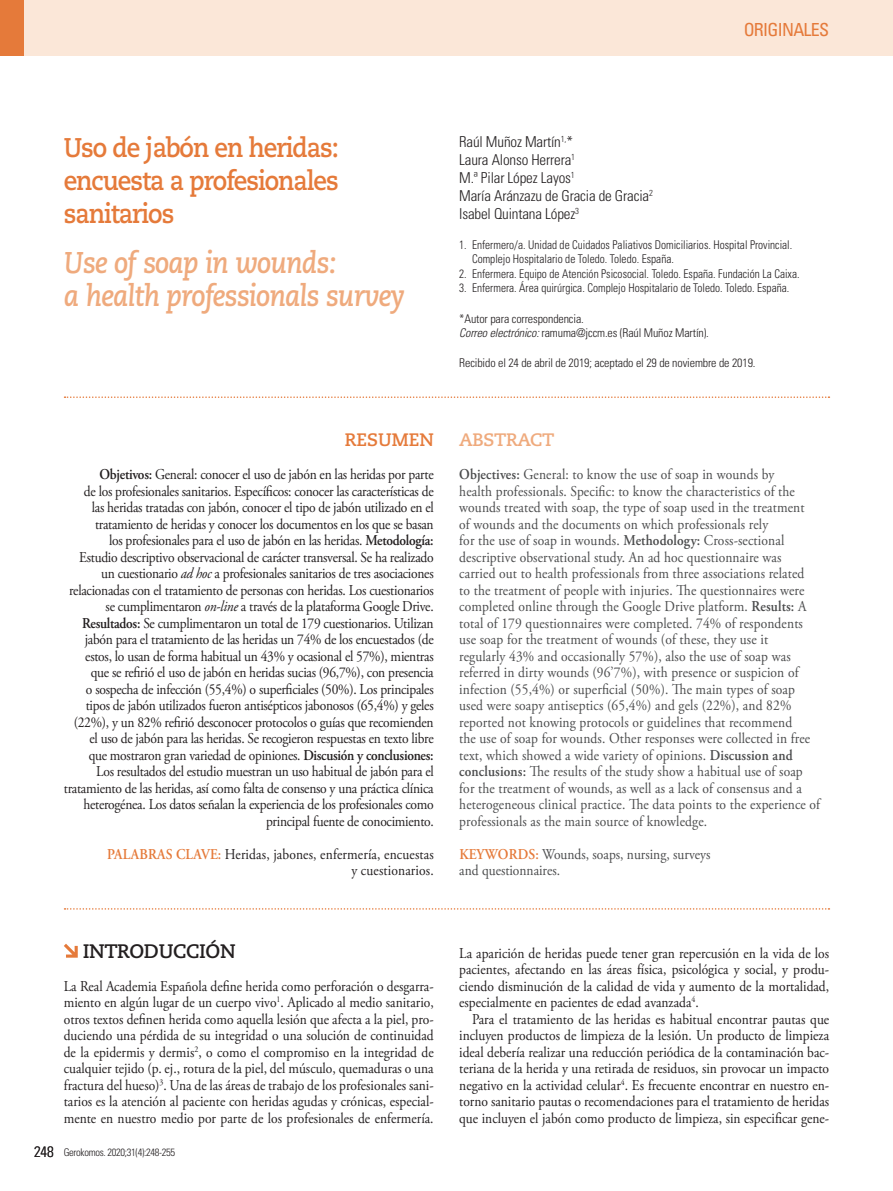
<style>
.page{position:relative;width:893px;height:1191px;background:#fff}
.page>*{position:absolute;margin:0;border:0;box-sizing:border-box;transform-origin:0 0}
.INC_-_Titulo_ING{font:italic 700 30px/33px "Caecilia LT Std";letter-spacing:-.03em;color:#efaa7d;scale:.9 1}
.INC_-_Titulo_ESP{font:700 27px/33px "Caecilia LT Std";letter-spacing:-.04em;color:#e57a3a;text-align:justify;scale:.9 1}
.GAL_-_Cat_A{font:700 19.5px "Caecilia LT Std";letter-spacing:-.02em;color:#231f20}
.t1{font:condensed 18px "Univers LT Std";letter-spacing:-.04em;color:#e57a3a}
.GAL_-_Cat_A-2{font:700 18px "Caecilia LT Std";letter-spacing:-.02em;color:#efaa7d}
.INC_-_Cat_A_ESP{font:700 18px "Caecilia LT Std";color:#e57a3a}
.INC_-_Gal_intro_ESP{font:15px/16.5px "Adobe Garamond Pro";letter-spacing:-.02em;color:#231f20;text-align:right;scale:.9 1}
.INC_-_Gal_intro_ENG{font:15px/16.5px "Adobe Garamond Pro";letter-spacing:.01em;color:#4b4c4d;scale:.9 1}
.GAL_-_Galerada_Prime{font:15px/16.5px "Adobe Garamond Pro";color:#231f20;text-align:justify;scale:.9 1}
.GAL_-_Galerada{font:15px/16.5px "Adobe Garamond Pro";color:#231f20;text-align:justify;scale:.9 1}
.INC_-_Autores{font:300 condensed 15px "Univers LT Std";letter-spacing:-.01em;color:#231f20}
.INC_-_Gal_intro_ESP-2{font:15px/16.5px "Adobe Garamond Pro";letter-spacing:.01em;color:#231f20;text-align:right;scale:.9 1}
.INC_-_Carrecs___corr{font:300 condensed 12px/14.4px "Univers LT Std";color:#231f20;scale:.95 1}
.INC_-_Carrecs___corr-2{font:300 condensed 12px "Univers LT Std";color:#231f20}
.t2{font:300 condensed 10.5px "Univers LT Std";letter-spacing:-.03em;color:#231f20}
.s1{font-style:italic}
.s2{font-weight:600}
.s3{font-weight:600;color:#e57a3a}
.s4{font-size:15px}
</style>
<div class="page">
<div style="left:0;top:0;width:893px;height:55px;background:#fbe7d8"></div>
<div style="left:0;top:0;width:24px;height:55px;background:#e57a3a"></div>
<svg style="left:65px;top:396px;width:764px;height:2px"></svg>
<svg style="left:64px;top:944px;width:14px;height:13px"></svg>
<svg style="left:65px;top:908px;width:764px;height:1px"></svg>
<p class="t1" style="left:744px;top:18px;width:87px">ORIGINALES</p>
<p class="INC_-_Titulo_ESP" style="left:64px;top:131px;width:307px">Uso de jabón en heridas: encuesta a profesionales sanitarios</p>
<p class="INC_-_Titulo_ING" style="left:64px;top:246px;width:381px">Use of soap in wounds:<br>a health professionals survey</p>
<p class="INC_-_Autores" style="left:459px;top:133px;width:115px">Raúl Muñoz Martín<sup>1,</sup>*</p>
<p class="INC_-_Autores" style="left:459px;top:151px;width:117px">Laura Alonso Herrera<sup>1</sup></p>
<p class="INC_-_Autores" style="left:459px;top:169px;width:117px">M.ª Pilar López Layos<sup>1</sup></p>
<p class="INC_-_Autores" style="left:459px;top:187px;width:195px">María Aránzazu de Gracia de Gracia<sup>2</sup></p>
<p class="INC_-_Autores" style="left:459px;top:205px;width:121px">Isabel Quintana López<sup>3</sup></p>
<p class="INC_-_Carrecs___corr" style="left:472px;top:237px;width:339px;text-indent:-13px">1. Enfermero/a. Unidad de Cuidados Paliativos Domiciliarios. Hospital Provincial.<br>Complejo Hospitalario de Toledo. Toledo. España.</p>
<p class="INC_-_Carrecs___corr" style="left:459px;top:266px;width:360px">2. Enfermera. Equipo de Atención Psicosocial. Toledo. España. Fundación La Caixa.</p>
<p class="INC_-_Carrecs___corr" style="left:459px;top:281px;width:349px">3. Enfermera. Área quirúrgica. Complejo Hospitalario de Toledo. Toledo. España.</p>
<p class="INC_-_Carrecs___corr-2" style="left:459px;top:311px;width:126px">*Autor para correspondencia.</p>
<p class="INC_-_Carrecs___corr-2" style="left:459px;top:325px;width:251px"><span class="s1">Correo electrónico:</span> ramuma@jccm.es (Raúl Muñoz Martín).</p>
<p class="INC_-_Carrecs___corr-2" style="left:459px;top:355px;width:298px">Recibido el 24 de abril de 2019; aceptado el 29 de noviembre de 2019.</p>
<p class="INC_-_Cat_A_ESP" style="left:345px;top:429px;width:90px">RESUMEN</p>
<p class="INC_-_Gal_intro_ESP" style="left:64px;top:466px;width:413px"><span class="s2">Objetivos:</span> General: conocer el uso de jabón en las heridas por parte<br>de los profesionales sanitarios. Específicos: conocer las características de<br>las heridas tratadas con jabón, conocer el tipo de jabón utilizado en el tratamiento de heridas y conocer los documentos en los que se basan<br>los profesionales para el uso de jabón en las heridas. <span class="s2">Metodología:<br></span>Estudio descriptivo observacional de carácter transversal. Se ha realizado un cuestionario <span class="s1">ad hoc</span> a profesionales sanitarios de tres asociaciones relacionadas con el tratamiento de personas con heridas. Los cuestionarios se cumplimentaron <span class="s1">on-line</span> a través de la plataforma Google Drive.<br><span class="s2">Resultados:</span> Se cumplimentaron un total de 179 cuestionarios. Utilizan jabón para el tratamiento de las heridas un 74% de los encuestados (de estos, lo usan de forma habitual un 43% y ocasional el 57%), mientras que se refirió el uso de jabón en heridas sucias (96,7%), con presencia<br>o sospecha de infección (55,4%) o superficiales (50%). Los principales tipos de jabón utilizados fueron antisépticos jabonosos (65,4%) y geles (22%), y un 82% refirió desconocer protocolos o guías que recomienden el uso de jabón para las heridas. Se recogieron respuestas en texto libre<br>que mostraron gran variedad de opiniones. <span class="s2">Discusión y conclusiones:<br></span>Los resultados del estudio muestran un uso habitual de jabón para el tratamiento de las heridas, así como falta de consenso y una práctica clínica heterogénea. Los datos señalan la experiencia de los profesionales como principal fuente de conocimiento.</p>
<p class="INC_-_Gal_intro_ESP-2" style="left:107px;top:846px;width:364px"><span class="s3">PALABRAS CLAVE:</span> Heridas, jabones, enfermería, encuestas y cuestionarios.</p>
<p class="GAL_-_Cat_A" style="left:83px;top:939px;width:154px">INTRODUCCIÓN</p>
<p class="GAL_-_Galerada_Prime" style="left:64px;top:978px;width:413px">La Real Academia Española define herida como perforación o desgarra&shy;miento en algún lugar de un cuerpo vivo<sup>1</sup>. Aplicado al medio sanitario, otros textos definen herida como aquella lesión que afecta a la piel, pro&shy;duciendo una pérdida de su integridad o una solución de continuidad de la epidermis y dermis<sup>2</sup>, o como el compromiso en la integridad de cualquier tejido (p. ej., rotura de la piel, del músculo, quemaduras o una fractura del hueso)<sup>3</sup>. Una de las áreas de trabajo de los profesionales sani&shy;tarios es la atención al paciente con heridas agudas y crónicas, especial&shy;mente en nuestro medio por parte de los profesionales de enfermería.</p>
<p class="t2" style="left:34px;top:1145px;width:143px"><span class="s4">248</span> Gerokomos. 2020;31(4):248-255</p>
<p class="GAL_-_Cat_A-2" style="left:459px;top:429px;width:97px">ABSTRACT</p>
<p class="INC_-_Gal_intro_ENG" style="left:459px;top:466px;width:403px"><span class="s2">Objectives:</span> General: to know the use of soap in wounds by<br>health professionals. Specific: to know the characteristics of the wounds treated with soap, the type of soap used in the treatment<br>of wounds and the documents on which professionals rely<br>for the use of soap in wounds. <span class="s2">Methodology:</span> Cross-sectional descriptive observational study. An ad hoc questionnaire was carried out to health professionals from three associations related<br>to the treatment of people with injuries. The questionnaires were completed online through the Google Drive platform. <span class="s2">Results:</span> A total of 179 questionnaires were completed. 74% of respondents use soap for the treatment of wounds (of these, they use it<br>regularly 43% and occasionally 57%), also the use of soap was referred in dirty wounds (96’7%), with presence or suspicion of infection (55,4%) or superficial (50%). The main types of soap used were soapy antiseptics (65,4%) and gels (22%), and 82% reported not knowing protocols or guidelines that recommend<br>the use of soap for wounds. Other responses were collected in free text, which showed a wide variety of opinions. <span class="s2">Discussion and conclusions:</span> The results of the study show a habitual use of soap for the treatment of wounds, as well as a lack of consensus and a heterogeneous clinical practice. The data points to the experience of professionals as the main source of knowledge.</p>
<p class="INC_-_Gal_intro_ENG" style="left:459px;top:846px;width:281px"><span class="s3">KEYWORDS:</span> Wounds, soaps, nursing, surveys and questionnaires.</p>
<p class="GAL_-_Galerada_Prime" style="left:459px;top:945px;width:413px">La aparición de heridas puede tener gran repercusión en la vida de los pacientes, afectando en las áreas física, psicológica y social, y produ&shy;ciendo disminución de la calidad de vida y aumento de la mortalidad, especialmente en pacientes de edad avanzada<sup>4</sup>.</p>
<p class="GAL_-_Galerada" style="left:459px;top:1011px;width:413px;text-indent:13px">Para el tratamiento de las heridas es habitual encontrar pautas que incluyen productos de limpieza de la lesión. Un producto de limpieza ideal debería realizar una reducción periódica de la contaminación bac&shy;teriana de la herida y una retirada de residuos, sin provocar un impacto negativo en la actividad celular<sup>4</sup>. Es frecuente encontrar en nuestro en&shy;torno sanitario pautas o recomendaciones para el tratamiento de heridas que incluyen el jabón como producto de limpieza, sin especificar gene-</p>
</div>
